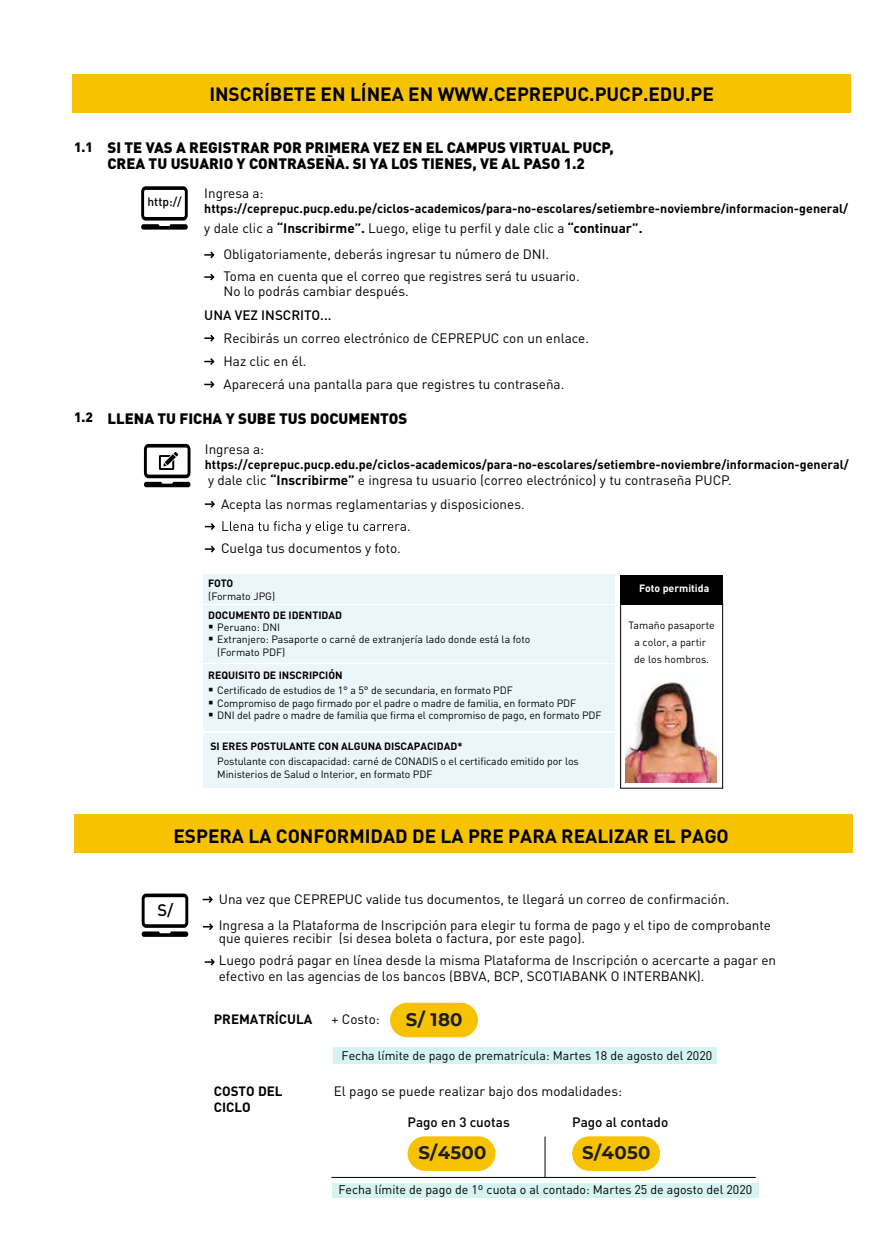
<style>
.page{position:relative;width:893px;height:1258px;background:#fff}
.page>*{position:absolute;margin:0;border:0;box-sizing:border-box;transform-origin:0 0}
.t1{font:700 19.05px "DINOT";color:#000}
.t2{font:700 18.15px "Montserrat";letter-spacing:.02em;color:#1d1d1b}
.t3{font:500 16.5px "DINOT";color:#000}
.t4{font:900 15px/16.5px "DINOT";color:#000}
.t5{font:13.5px/23.1px "DINOT";color:#000}
.t6{font:500 13.5px "DINOT";color:#000}
.t7{font:900 13.5px "DINOT";color:#000}
.t8{font:700 13.35px/16px "DINOT";color:#000}
.t9{font:700 12.45px "DINOT";color:#000}
.t10{font:12.3px "DINOT";color:#000}
.t11{font:500 12px "DINOT";color:#000}
.t12{font:12px/12.6px "Wingdings";color:#000;text-align:justify}
.t13{font:10.5px/12.6px "DINOT";letter-spacing:-.01em;color:#000}
.t14{font:700 10.5px "DINOT";color:#000}
.t15{font:700 10.5px "DINOT";color:#fff}
.s1{font-weight:700}
.s2{font-size:13.5px}
</style>
<div class="page">
<div style="left:74px;top:814px;width:778px;height:39px;background:#f7c201"></div>
<svg style="left:203px;top:923px;width:11px;height:7px"></svg>
<svg style="left:205px;top:958px;width:10px;height:8px"></svg>
<svg style="left:203px;top:896px;width:10px;height:7px"></svg>
<svg style="left:142px;top:894px;width:46px;height:43px"></svg>
<hr style="left:545px;top:1136px;width:1px;height:41px;background:#000">
<hr style="left:331px;top:1177px;width:425px;height:1px;background:#000">
<div style="left:332px;top:1183px;width:426px;height:14px;background:#d5f3ef"></div>
<div style="left:334px;top:1047px;width:383px;height:17px;background:#d5f3ef"></div>
<div style="left:390px;top:1003px;width:88px;height:34px;background:#f7c201;border-radius:17px"></div>
<div style="left:572px;top:1136px;width:88px;height:35px;background:#f7c201;border-radius:17px"></div>
<div style="left:408px;top:1136px;width:87px;height:35px;background:#f7c201;border-radius:17px"></div>
<div style="left:73px;top:74px;width:778px;height:39px;background:#f7c201"></div>
<svg style="left:204px;top:251px;width:11px;height:8px"></svg>
<svg style="left:204px;top:273px;width:11px;height:8px"></svg>
<svg style="left:204px;top:334px;width:11px;height:8px"></svg>
<svg style="left:204px;top:358px;width:11px;height:7px"></svg>
<svg style="left:204px;top:381px;width:11px;height:7px"></svg>
<svg style="left:141px;top:186px;width:47px;height:44px"></svg>
<svg style="left:222px;top:521px;width:187px;height:13px"></svg>
<svg style="left:205px;top:500px;width:10px;height:8px"></svg>
<svg style="left:205px;top:523px;width:10px;height:7px"></svg>
<svg style="left:205px;top:545px;width:10px;height:8px"></svg>
<svg style="left:144px;top:444px;width:46px;height:43px"></svg>
<div style="left:203px;top:575px;width:411px;height:29px;background:#ebf6fb"></div>
<div style="left:203px;top:606px;width:411px;height:57px;background:#ebf6fb"></div>
<div style="left:203px;top:664px;width:411px;height:67px;background:#ebf6fb"></div>
<div style="left:204px;top:734px;width:411px;height:54px;background:#ebf6fb"></div>
<div style="left:620px;top:575px;width:103px;height:29px;background:#000"></div>
<img style="left:626px;top:682px;width:91px;height:100px">
<div style="left:620px;top:603px;width:103px;height:186px;border:1px solid #000"></div>
<p class="t7" style="left:74px;top:138px;width:20px">1.1</p>
<h1 class="t1" style="left:209px;top:82px;width:506px">INSCRÍBETE EN LÍNEA EN WWW.CEPREPUC.PUCP.EDU.PE</h1>
<p class="t4" style="left:107px;top:138px;width:508px">SI TE VAS A REGISTRAR POR PRIMERA VEZ EN EL CAMPUS VIRTUAL PUCP,<br>CREA TU USUARIO Y CONTRASEÑA. SI YA LOS TIENES, VE AL PASO 1.2</p>
<p class="t11" style="left:147px;top:194px;width:36px">http://</p>
<p class="t5" style="left:204px;top:182px;width:61px">Ingresa a:</p>
<p class="t9" style="left:204px;top:201px;width:646px">https://ceprepuc.pucp.edu.pe/ciclos-academicos/para-no-escolares/setiembre-noviembre/informacion-general/</p>
<p class="t5" style="left:204px;top:216px;width:440px">y dale clic a <span class="s1">“Inscribirme”.</span> Luego, elige tu perfil y dale clic a <span class="s1">“continuar”.</span></p>
<p class="t5" style="left:223px;top:242px;width:327px">Obligatoriamente, deberás ingresar tu número de DNI.</p>
<p class="t5" style="left:223px;top:269px;width:358px;line-height:15px">Toma en cuenta que el correo que registres será tu usuario.<br>No lo podrás cambiar después.</p>
<p class="t6" style="left:204px;top:307px;width:129px">UNA VEZ INSCRITO...</p>
<p class="t5" style="left:223px;top:326px;width:367px">Recibirás un correo electrónico de CEPREPUC con un enlace.<br>Haz clic en él.<br>Aparecerá una pantalla para que registres tu contraseña.</p>
<p class="t4" style="left:74px;top:409px;width:335px"><span class="s2">1.2</span> LLENA TU FICHA Y SUBE TUS DOCUMENTOS</p>
<p class="t5" style="left:205px;top:438px;width:61px">Ingresa a:</p>
<p class="t9" style="left:205px;top:457px;width:646px">https://ceprepuc.pucp.edu.pe/ciclos-academicos/para-no-escolares/setiembre-noviembre/informacion-general/</p>
<p class="t5" style="left:221px;top:469px;width:512px;text-indent:-13px">y dale clic <span class="s1">“Inscribirme”</span> e ingresa tu usuario (correo electrónico) y tu contraseña PUCP.<br>Acepta las normas reglamentarias y disposiciones.</p>
<p class="t5" style="left:221px;top:537px;width:181px">Cuelga tus documentos y foto.</p>
<p class="t14" style="left:208px;top:576px;width:27px">FOTO</p>
<p class="t13" style="left:208px;top:590px;width:68px">(Formato JPG)</p>
<p class="t14" style="left:208px;top:608px;width:135px">DOCUMENTO DE IDENTIDAD</p>
<p class="t13" style="left:208px;top:620px;width:73px">▪ Peruano: DNI</p>
<p class="t13" style="left:217px;top:632px;width:315px;line-height:13.5px;text-indent:-9px">▪ Extranjero: Pasaporte o carné de extranjería lado donde está la foto (Formato PDF)</p>
<p class="t14" style="left:208px;top:668px;width:136px">REQUISITO DE INSCRIPCIÓN</p>
<p class="t13" style="left:217px;top:684px;width:386px">Certificado de estudios de 1° a 5° de secundaria, en formato PDF<br>Compromiso de pago firmado por el padre o madre de familia, en formato PDF<br>DNI del padre o madre de familia que firma el compromiso de pago, en formato PDF</p>
<p class="t13" style="left:217px;top:755px;width:363px">Postulante con discapacidad: carné de CONADIS o el certificado emitido por los<br>Ministerios de Salud o Interior, en formato PDF</p>
<p class="t12" style="left:208px;top:684px;width:7px">▪ ▪ ▪</p>
<p class="t14" style="left:210px;top:739px;width:254px">SI ERES POSTULANTE CON ALGUNA DISCAPACIDAD*</p>
<p class="t15" style="left:639px;top:582px;width:72px">Foto permitida</p>
<p class="t13" style="left:629px;top:616px;width:88px;line-height:17.2px;text-align:center">Tamaño pasaporte a color, a partir<br>de los hombros.</p>
<h1 class="t1" style="left:173px;top:823px;width:557px">ESPERA LA CONFORMIDAD DE LA PRE PARA REALIZAR EL PAGO</h1>
<p class="t3" style="left:158px;top:900px;width:17px">S/</p>
<p class="t5" style="left:219px;top:888px;width:512px">Una vez que CEPREPUC valide tus documentos, te llegará un correo de confirmación.</p>
<p class="t5" style="left:219px;top:913px;width:554px">Ingresa a la Plataforma de Inscripción para elegir tu forma de pago y el tipo de comprobante</p>
<p class="t5" style="left:219px;top:952px;width:559px;line-height:16.2px">Luego podrá pagar en línea desde la misma Plataforma de Inscripción o acercarte a pagar en efectivo en las agencias de los bancos (BBVA, BCP, SCOTIABANK O INTERBANK).</p>
<p class="t5" style="left:219px;top:926px;width:368px">que quieres recibir (si desea boleta o factura, por este pago).</p>
<p class="t8" style="left:214px;top:1011px;width:100px">PREMATRÍCULA</p>
<p class="t8" style="left:214px;top:1083px;width:70px">COSTO DEL<br>CICLO</p>
<p class="t5" style="left:331px;top:1007px;width:50px">+ Costo:</p>
<h2 class="t2" style="left:406px;top:1006px;width:58px">S/ 180</h2>
<p class="t10" style="left:342px;top:1048px;width:372px">Fecha límite de pago de prematrícula: Martes 18 de agosto del 2020</p>
<p class="t5" style="left:334px;top:1079px;width:290px">El pago se puede realizar bajo dos modalidades:</p>
<p class="t6" style="left:408px;top:1113px;width:104px">Pago en 3 cuotas</p>
<p class="t6" style="left:572px;top:1113px;width:98px">Pago al contado</p>
<h2 class="t2" style="left:418px;top:1140px;width:70px">S/4500</h2>
<h2 class="t2" style="left:582px;top:1140px;width:70px">S/4050</h2>
<p class="t10" style="left:338px;top:1182px;width:415px">Fecha límite de pago de 1º cuota o al contado: Martes 25 de agosto del 2020</p>
</div>
